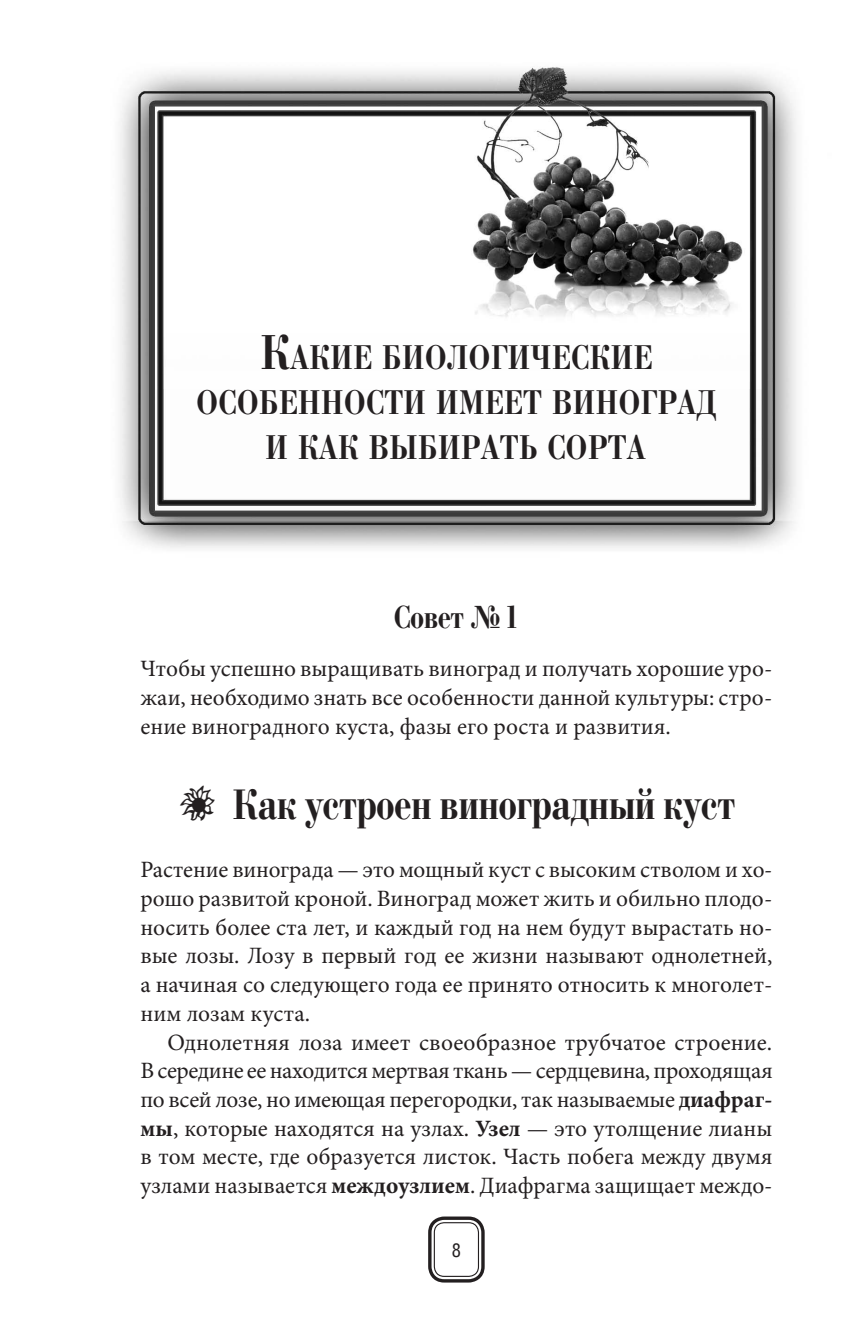
<style>
.page{position:relative;width:849px;height:1340px;background:#fff}
.page>*{position:absolute;margin:0;border:0;box-sizing:border-box;transform-origin:0 0}
.t1{font:700 45px "Bodoni";color:#231f20;scale:.8 1}
.Chapter{font:700 36.23px/45px "Bodoni";color:#231f20;text-align:center;scale:.8 1}
.Head3AfterHead2{font:700 33.75px "Bodoni";color:#231f20;scale:.8 1}
.First{font:23.4px/28.8px "Minion Pro";color:#231f20;text-align:justify}
.MainText{font:23.4px/28.8px "Minion Pro";color:#231f20;text-align:justify}
.t2{font:19.12px "Helios Cond";color:#231f20}
.Chapter-2{font:700 2.25px "Bodoni";color:#fff;scale:.8 1}
.s1{font-size:51.75px}
.s2{font-family:"Plants";font-weight:400}
.s3{font-weight:700}
</style>
<div class="page">
<div style="left:428px;top:1216px;width:56px;height:66px;border:3px solid #231f20;border-radius:14px"></div>
<div style="left:433px;top:1222px;width:46px;height:54px;border:1px solid #231f20;border-radius:10px"></div>
<img style="left:120px;top:67px;width:677px;height:481px">
<p class="Chapter" style="left:196px;top:336px;width:652px"><span class="s1">К</span>акие биологические особенности имеет виноград и как выбирать сорта</p>
<p class="Chapter-2" style="left:645px;top:457px;width:4px">…</p>
<p class="Head3AfterHead2" style="left:393px;top:596px;width:159px">Совет №1</p>
<p class="First" style="left:140px;top:654px;width:633px">Чтобы успешно выращивать виноград и получать хорошие уро&shy;жаи, необходимо знать все особенности данной культуры: стро&shy;ение виноградного куста, фазы его роста и развития.</p>
<p class="t1" style="left:178px;top:777px;width:697px"><span class="s2">D</span> Как устроен виноградный куст</p>
<p class="First" style="left:140px;top:855px;width:633px">Растение винограда — это мощный куст с высоким стволом и хо&shy;рошо развитой кроной. Виноград может жить и обильно плодо&shy;носить более ста лет, и каждый год на нем будут вырастать но&shy;вые лозы. Лозу в первый год ее жизни называют однолетней, а начиная со следующего года ее принято относить к многолет&shy;ним лозам куста.</p>
<p class="MainText" style="left:140px;top:1027px;width:633px;text-indent:27px">Однолетняя лоза имеет своеобразное трубчатое строение.<br>В середине ее находится мертвая ткань — сердцевина, проходящая по всей лозе, но имеющая перегородки, так называемые <span class="s3">диафраг&shy;мы</span>, которые находятся на узлах. <span class="s3">Узел</span> — это утолщение лианы в том месте, где образуется листок. Часть побега между двумя узлами называется <span class="s3">междоузлием</span>. Диафрагма защищает междо-</p>
<p class="t2" style="left:451px;top:1238px;width:11px">8</p>
</div>
